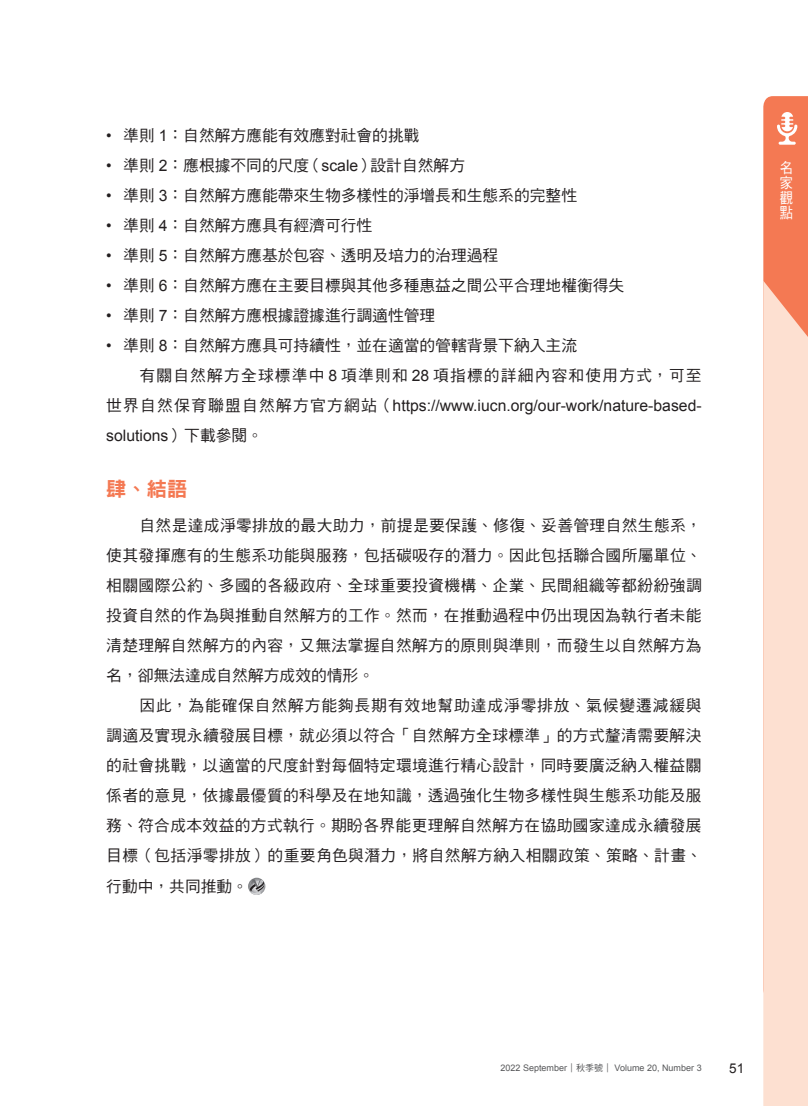
<style>
.page{position:relative;width:808px;height:1106px;background:#fff}
.page>*{position:absolute;margin:0;border:0;box-sizing:border-box;transform-origin:0 0}
.t1{font:20.25px "DF Hei Std W9";color:#f47953}
.t2{font:15.75px/30.2px "DF Hei Std W5";color:#231f20;text-align:justify}
.t3{font:15.75px/30px "Arial";color:#231f20}
.t4{font:15.75px/30px "DF Hei Std W5";letter-spacing:.075em;color:#231f20}
.t5{font:14.85px/14.9px "DF Hei Std W5";color:#fff;text-align:justify;scale:.89 1}
.t6{font:13.5px "Arial";color:#231f20}
.t7{font:9px "Arial";color:#57585a}
.s1{font-family:"Arial"}
.s2{font-family:"DF Hei Std W5"}
</style>
<div class="page">
<div style="left:763px;top:96px;width:45px;height:185px;background:#f47953"></div>
<svg style="left:777px;top:112px;width:20px;height:33px"></svg>
<svg style="left:763px;top:281px;width:45px;height:825px;background:#fcdac9"></svg>
<svg style="left:248px;top:877px;width:17px;height:18px"></svg>
<svg style="left:249px;top:879px;width:15px;height:16px"></svg>
<p class="t2" style="left:106px;top:120px;width:315px"><span class="s1">•</span> 準則 <span class="s1">1</span>：自然解方應能有效應對社會的挑戰</p>
<p class="t2" style="left:106px;top:150px;width:360px"><span class="s1">•</span> 準則 <span class="s1">2</span>：應根據不同的尺度（<span class="s1">scale</span>）設計自然解方</p>
<p class="t2" style="left:106px;top:180px;width:472px"><span class="s1">•</span> 準則 <span class="s1">3</span>：自然解方應能帶來生物多樣性的淨增長和生態系的完整性</p>
<p class="t2" style="left:106px;top:210px;width:267px"><span class="s1">•</span> 準則 <span class="s1">4</span>：自然解方應具有經濟可行性</p>
<p class="t2" style="left:106px;top:240px;width:393px"><span class="s1">•</span> 準則 <span class="s1">5</span>：自然解方應基於包容、透明及培力的治理過程</p>
<p class="t2" style="left:106px;top:270px;width:519px"><span class="s1">•</span> 準則 <span class="s1">6</span>：自然解方應在主要目標與其他多種惠益之間公平合理地權衡得失</p>
<p class="t2" style="left:106px;top:300px;width:330px"><span class="s1">•</span> 準則 <span class="s1">7</span>：自然解方應根據證據進行調適性管理</p>
<p class="t4" style="left:139px;top:330px;width:564px;text-indent:-33px"><span class="s1">•</span> 準則 <span class="s1">8</span>：自然解方應具可持續性，並在適當的管轄背景下納入主流<br>有關自然解方全球標準中 <span class="s1">8</span> 項準則和 <span class="s1">28</span> 項指標的詳細內容和使用方式，可至</p>
<p class="t3" style="left:106px;top:391px;width:597px"><span class="s2">世界自然保育聯盟自然解方官方網站（</span>https://www.iucn.org/our-work/nature-based&shy;solutions<span class="s2">）下載參閱。</span></p>
<p class="t1" style="left:106px;top:478px;width:82px">肆、結語</p>
<p class="t2" style="left:106px;top:510px;width:597px;text-indent:33px">自然是達成淨零排放的最大助力，前提是要保護、修復、妥善管理自然生態系，使其發揮應有的生態系功能與服務，包括碳吸存的潛力。因此包括聯合國所屬單位、相關國際公約、多國的各級政府、全球重要投資機構、企業、民間組織等都紛紛強調投資自然的作為與推動自然解方的工作。然而，在推動過程中仍出現因為執行者未能清楚理解自然解方的內容，又無法掌握自然解方的原則與準則，而發生以自然解方為名，卻無法達成自然解方成效的情形。</p>
<p class="t2" style="left:106px;top:690px;width:597px;text-indent:33px">因此，為能確保自然解方能夠長期有效地幫助達成淨零排放、氣候變遷減緩與調適及實現永續發展目標，就必須以符合「自然解方全球標準」的方式釐清需要解決的社會挑戰，以適當的尺度針對每個特定環境進行精心設計，同時要廣泛納入權益關係者的意見，依據最優質的科學及在地知識，透過強化生物多樣性與生態系功能及服務、符合成本效益的方式執行。期盼各界能更理解自然解方在協助國家達成永續發展目標（包括淨零排放）的重要角色與潛力，將自然解方納入相關政策、策略、計畫、行動中，共同推動。</p>
<p class="t5" style="left:780px;top:160px;width:16px">名家觀點</p>
<p class="t7" style="left:500px;top:1062px;width:203px">2022 September<span class="s2">｜秋季號｜</span> Volume 20, Number 3</p>
<p class="t6" style="left:729px;top:1059px;width:17px">51</p>
</div>
